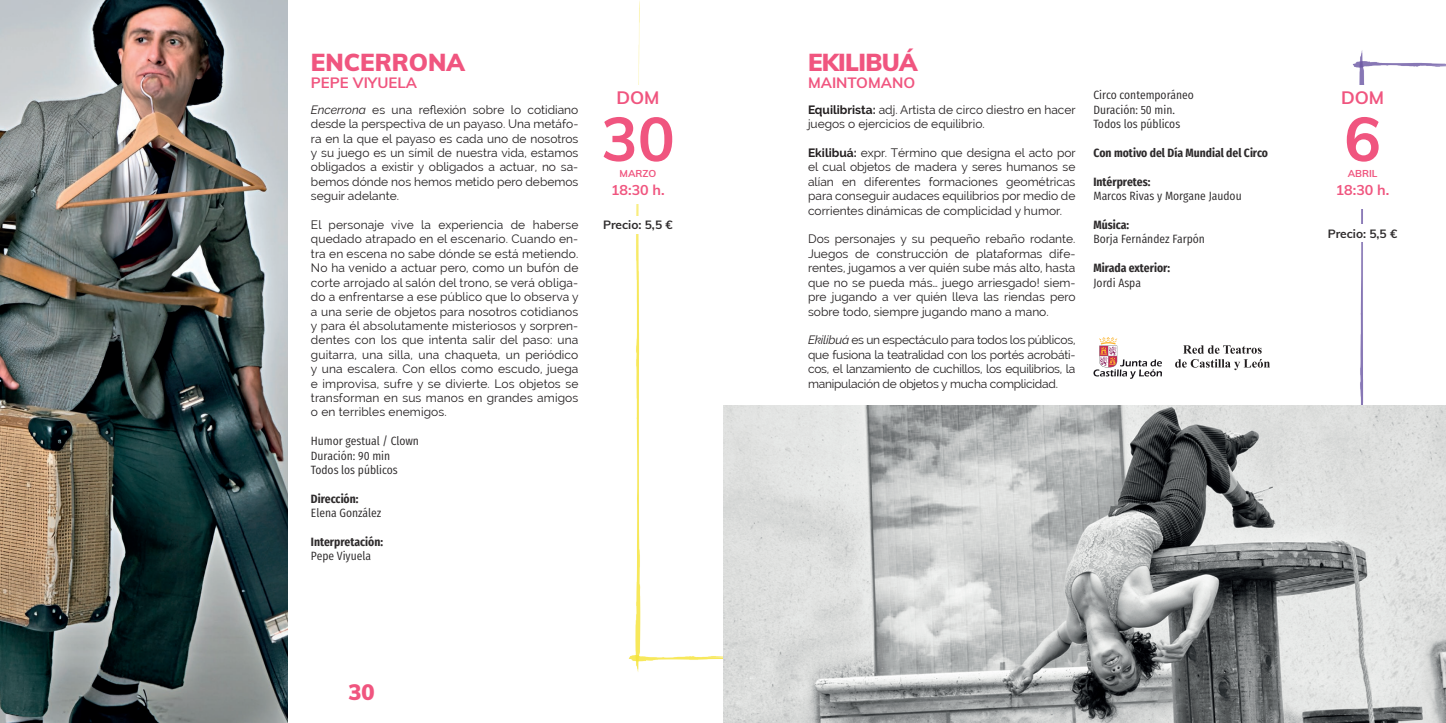
<style>
.page{position:relative;width:1446px;height:723px;background:#fff}
.page>*{position:absolute;margin:0;border:0;box-sizing:border-box;transform-origin:0 0}
.t1{font:700 61.2px "Muli";color:#f0557f}
.t2{font:900 24px "Muli";letter-spacing:-.005em;color:#f0557f}
.t3{font:900 24px "Muli";letter-spacing:-.025em;color:#f0557f}
.t4{font:900 21.9px "Muli";color:#f0557f}
.t5{font:700 18px "Muli";color:#f0557f}
.t6{font:700 15px "Muli";color:#f0557f}
.t7{font:700 14.25px "Muli";color:#f0557f}
.t8{font:12px/14.4px "Raleway";color:#231f20;text-align:justify}
.t9{font:12px/14.4px "Fira Sans Condensed";color:#2e2b2c}
.t10{font:700 12px "Fira Sans Condensed";color:#2e2b2c}
.t11{font:700 12px "Muli";color:#2e2b2c}
.t12{font:700 10.05px "Muli";color:#f0557f}
.s1{font-style:italic}
.s2{font-weight:700}
</style>
<div class="page">
<img style="left:628px;top:0;width:95px;height:672px">
<img style="left:1352px;top:50px;width:94px;height:355px">
<div style="left:590px;top:85px;width:96px;height:118px;background:#fff"></div>
<div style="left:585px;top:216px;width:106px;height:17px;background:#fff"></div>
<img style="left:0;top:0;width:287px;height:723px">
<div style="left:1314px;top:85px;width:96px;height:123px;background:#fff"></div>
<div style="left:1310px;top:225px;width:105px;height:17px;background:#fff"></div>
<img style="left:723px;top:405px;width:723px;height:318px">
<svg style="left:1093px;top:337px;width:69px;height:41px"></svg>
<svg style="left:1175px;top:345px;width:95px;height:25px"></svg>
<h2 class="t2" style="left:311px;top:46px;width:156px">ENCERRONA</h2>
<p class="t6" style="left:311px;top:73px;width:108px">PEPE VIYUELA</p>
<p class="t8" style="left:311px;top:102px;width:269px"><span class="s1">Encerrona</span> es una reflexión sobre lo cotidiano desde la perspectiva de un payaso. Una metáfo&shy;ra en la que el payaso es cada uno de nosotros y su juego es un símil de nuestra vida, estamos obligados a existir y obligados a actuar, no sa&shy;bemos dónde nos hemos metido pero debemos seguir adelante.</p>
<p class="t8" style="left:311px;top:218px;width:269px">El personaje vive la experiencia de haberse quedado atrapado en el escenario. Cuando en&shy;tra en escena no sabe dónde se está metiendo.<br>No ha venido a actuar pero, como un bufón de corte arrojado al salón del trono, se verá obliga&shy;do a enfrentarse a ese público que lo observa y a una serie de objetos para nosotros cotidianos y para él absolutamente misteriosos y sorpren&shy;dentes con los que intenta salir del paso: una guitarra, una silla, una chaqueta, un periódico y una escalera. Con ellos como escudo, juega e improvisa, sufre y se divierte. Los objetos se transforman en sus manos en grandes amigos o en terribles enemigos.</p>
<p class="t9" style="left:311px;top:432px;width:110px">Humor gestual / Clown<br>Duración: 90 min<br>Todos los públicos</p>
<p class="t10" style="left:311px;top:487px;width:49px">Dirección:</p>
<p class="t9" style="left:311px;top:504px;width:72px">Elena González</p>
<p class="t10" style="left:311px;top:531px;width:74px">Interpretación:</p>
<p class="t9" style="left:311px;top:548px;width:62px">Pepe Viyuela</p>
<h3 class="t5" style="left:616px;top:86px;width:45px">DOM</h3>
<h1 class="t1" style="left:601px;top:100px;width:75px">30</h1>
<p class="t12" style="left:619px;top:166px;width:38px">MARZO</p>
<p class="t7" style="left:611px;top:180px;width:55px">18:30 h.</p>
<p class="t11" style="left:603px;top:217px;width:71px">Precio: 5,5 €</p>
<h3 class="t4" style="left:348px;top:678px;width:28px">30</h3>
<h2 class="t3" style="left:808px;top:46px;width:111px">EKILIBUÁ</h2>
<p class="t6" style="left:808px;top:73px;width:109px">MAINTOMANO</p>
<p class="t8" style="left:808px;top:102px;width:269px"><span class="s2">Equilibrista:</span> adj. Artista de circo diestro en hacer juegos o ejercicios de equilibrio.</p>
<p class="t8" style="left:808px;top:146px;width:269px"><span class="s2">Ekilibuá:</span> expr. Término que designa el acto por el cual objetos de madera y seres humanos se alían en diferentes formaciones geométricas para conseguir audaces equilibrios por medio de corrientes dinámicas de complicidad y humor.</p>
<p class="t8" style="left:808px;top:232px;width:269px">Dos personajes y su pequeño rebaño rodante.<br>Juegos de construcción de plataformas dife&shy;rentes, jugamos a ver quién sube más alto, hasta que no se pueda más… juego arriesgado! siem&shy;pre jugando a ver quién lleva las riendas pero sobre todo, siempre jugando mano a mano.</p>
<p class="t8" style="left:808px;top:333px;width:269px"><span class="s1">Ekilibuá</span> es un espectáculo para todos los públicos, que fusiona la teatralidad con los portés acrobáti&shy;cos, el lanzamiento de cuchillos, los equilibrios, la manipulación de objetos y mucha complicidad.</p>
<p class="t9" style="left:1093px;top:87px;width:102px">Circo contemporáneo<br>Duración: 50 min.<br>Todos los públicos</p>
<p class="t10" style="left:1093px;top:142px;width:176px">Con motivo del Día Mundial del Circo</p>
<p class="t10" style="left:1093px;top:171px;width:58px">Intérpretes:</p>
<p class="t9" style="left:1093px;top:188px;width:150px">Marcos Rivas y Morgane Jaudou</p>
<p class="t10" style="left:1093px;top:214px;width:37px">Música:</p>
<p class="t9" style="left:1093px;top:231px;width:113px">Borja Fernández Farpón</p>
<p class="t10" style="left:1093px;top:257px;width:78px">Mirada exterior:</p>
<p class="t9" style="left:1093px;top:274px;width:49px">Jordi Aspa</p>
<h3 class="t5" style="left:1341px;top:86px;width:45px">DOM</h3>
<h1 class="t1" style="left:1344px;top:100px;width:38px">6</h1>
<p class="t12" style="left:1347px;top:166px;width:31px">ABRIL</p>
<p class="t7" style="left:1335px;top:180px;width:55px">18:30 h.</p>
<p class="t11" style="left:1328px;top:226px;width:71px">Precio: 5,5 €</p>
</div>
